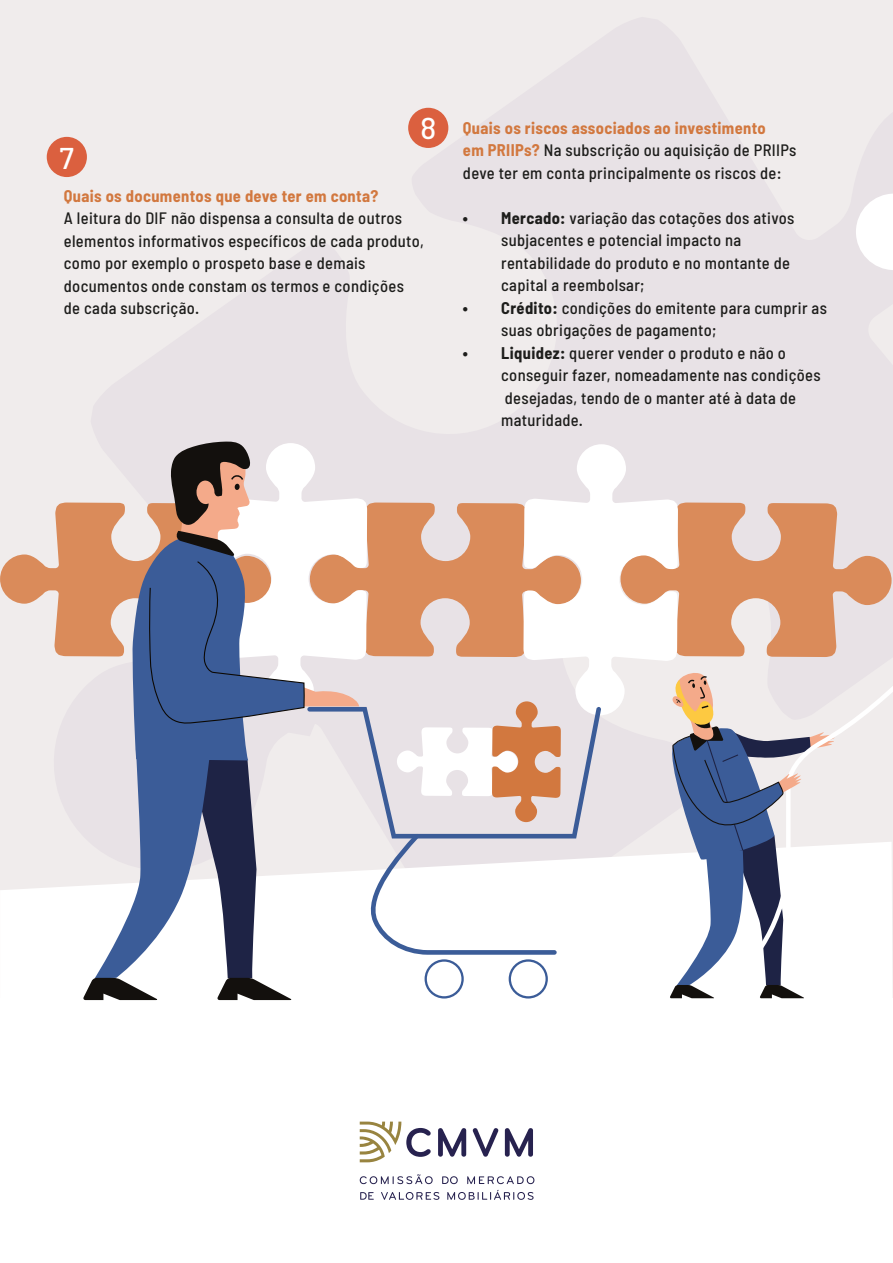
<style>
.page{position:relative;width:893px;height:1263px;background:#fff}
.page>*{position:absolute;margin:0;border:0;box-sizing:border-box;transform-origin:0 0}
.t1{font:500 30px "Barlow";color:#fff}
.t2{font:500 semi-condensed 16.5px/22.5px "Barlow";letter-spacing:.02em;color:#1d1d1b}
.t3{font:700 semi-condensed 16.5px "Barlow";letter-spacing:.02em;color:#d2783f}
.s1{font-weight:700;color:#d2783f}
.s2{font-weight:700}
</style>
<div class="page">
<div style="left:0;top:0;width:893px;height:997px;background:#f0ecec"></div>
<div style="left:47px;top:137px;width:40px;height:40px;background:#db603f;border-radius:50%"></div>
<div style="left:408px;top:108px;width:40px;height:40px;background:#db603f;border-radius:50%"></div>
<svg style="left:0;top:441px;width:892px;height:559px"></svg>
<svg style="left:856px;top:194px;width:37px;height:76px"></svg>
<svg style="left:438px;top:1128px;width:28px;height:29px"></svg>
<svg style="left:473px;top:1128px;width:25px;height:29px"></svg>
<svg style="left:505px;top:1128px;width:28px;height:29px"></svg>
<svg style="left:360px;top:1174px;width:73px;height:10px"></svg>
<svg style="left:442px;top:1176px;width:16px;height:8px"></svg>
<svg style="left:467px;top:1176px;width:67px;height:8px"></svg>
<svg style="left:360px;top:1192px;width:14px;height:8px"></svg>
<svg style="left:381px;top:1192px;width:58px;height:8px"></svg>
<svg style="left:447px;top:1190px;width:87px;height:10px"></svg>
<svg style="left:360px;top:1121px;width:71px;height:41px"></svg>
<h1 class="t1" style="left:60px;top:139px;width:16px">7</h1>
<h1 class="t1" style="left:420px;top:110px;width:17px">8</h1>
<p class="t3" style="left:64px;top:185px;width:316px">Quais os documentos que deve ter em conta?</p>
<p class="t2" style="left:64px;top:207px;width:361px">A leitura do DIF não dispensa a consulta de outros elementos informativos específicos de cada produto, como por exemplo o prospeto base e demais documentos onde constam os termos e condições de cada subscrição.</p>
<p class="t2" style="left:463px;top:116px;width:335px"><span class="s1">Quais os riscos associados ao investimento<br>em PRIIPs?</span> Na subscrição ou aquisição de PRIIPs deve ter em conta principalmente os riscos de:</p>
<p class="t2" style="left:501px;top:206px;width:295px;text-indent:-38px"><span class="s2">• Mercado:</span> variação das cotações dos ativos subjacentes e potencial impacto na rentabilidade do produto e no montante de capital a reembolsar;</p>
<p class="t2" style="left:501px;top:296px;width:327px;text-indent:-38px"><span class="s2">• Crédito:</span> condições do emitente para cumprir as suas obrigações de pagamento;</p>
<p class="t2" style="left:501px;top:341px;width:321px;text-indent:-38px"><span class="s2">• Liquidez:</span> querer vender o produto e não o conseguir fazer, nomeadamente nas condições desejadas, tendo de o manter até à data de maturidade.</p>
</div>
